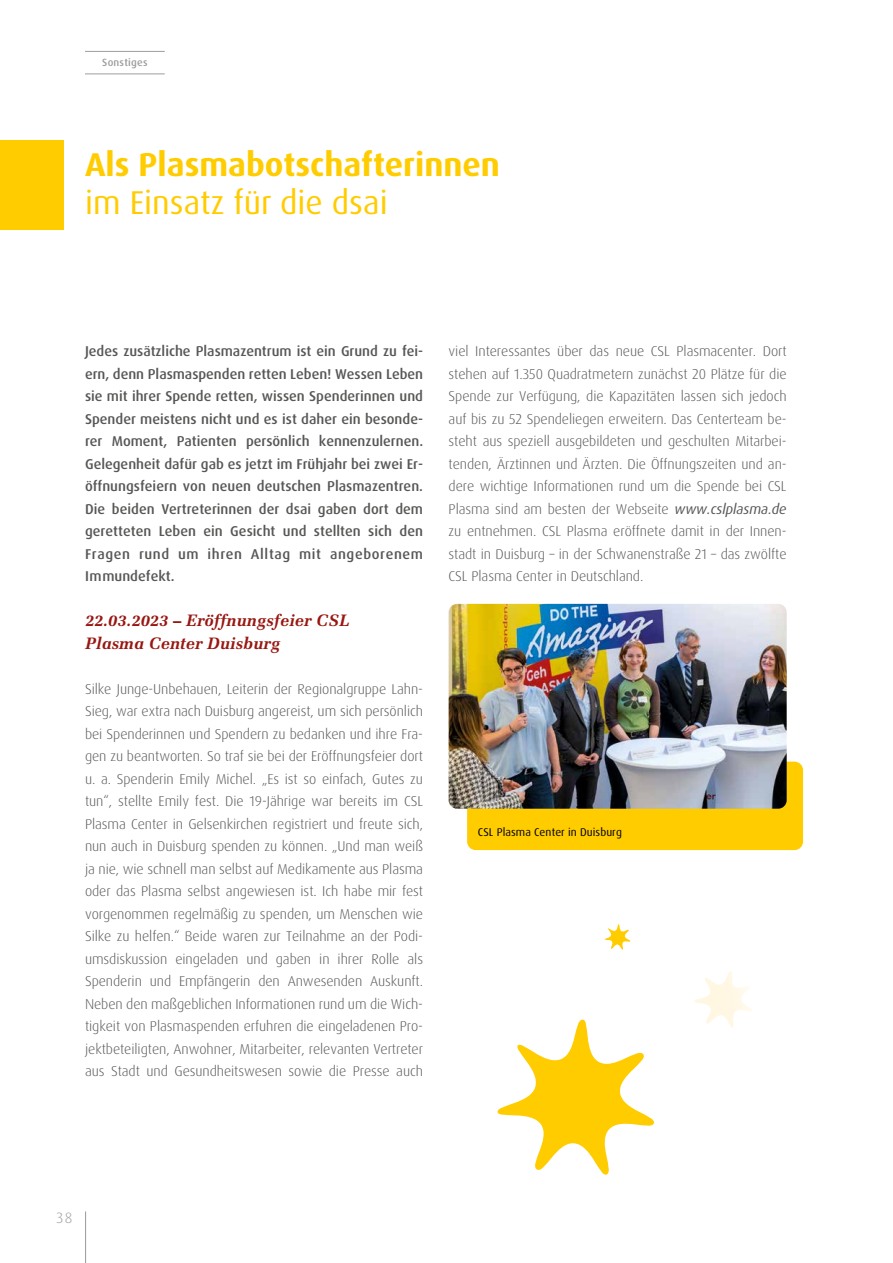
<style>
.page{position:relative;width:893px;height:1263px;background:#fff}
.page>*{position:absolute;margin:0;border:0;box-sizing:border-box;transform-origin:0 0}
.t1{font:700 33px "Dax Pro";color:#fc0}
.t2{font:33px "Dax Pro";color:#fc0}
.t3{font:italic 700 16.5px/22.5px "Melior";letter-spacing:.005em;color:#981711}
.t4{font:300 15px "Dax Pro";color:#9d9d9c}
.t5{font:300 14.25px/22.5px "Dax Pro";letter-spacing:-.005em;color:#575756;text-align:justify}
.t6{font:500 14.25px/22.5px "Dax Pro";letter-spacing:.045em;color:#575756;text-align:justify}
.t7{font:11.25px "Dax Pro";letter-spacing:.005em;color:#000}
.t8{font:500 10.5px "Dax Pro";letter-spacing:.02em;color:#9d9d9c}
.s1{font-weight:400;font-style:italic}
</style>
<div class="page">
<hr style="left:85px;top:1211px;width:1px;height:52px;background:#9d9d9c">
<div style="left:467px;top:762px;width:336px;height:88px;background:#fc0;border-radius:9px"></div>
<hr style="left:85px;top:74px;width:80px;height:1px;background:#9d9d9c">
<hr style="left:85px;top:51px;width:80px;height:1px;background:#9d9d9c">
<div style="left:0;top:140px;width:64px;height:90px;background:#fc0"></div>
<img style="left:449px;top:604px;width:338px;height:205px">
<svg style="left:694px;top:971px;width:58px;height:57px"></svg>
<svg style="left:497px;top:1019px;width:157px;height:156px"></svg>
<svg style="left:605px;top:924px;width:26px;height:26px"></svg>
<p class="t8" style="left:102px;top:56px;width:47px">Sonstiges</p>
<h1 class="t1" style="left:85px;top:143px;width:417px">Als Plasmabotschafterinnen</h1>
<h1 class="t2" style="left:85px;top:181px;width:304px">im Einsatz für die dsai</h1>
<p class="t6" style="left:85px;top:340px;width:340px">Jedes zusätzliche Plasmazentrum ist ein Grund zu fei&shy;ern, denn Plasmaspenden retten Leben! Wessen Leben sie mit ihrer Spende retten, wissen Spenderinnen und Spender meistens nicht und es ist daher ein besonde&shy;rer Moment, Patienten persönlich kennenzulernen.<br>Gelegenheit dafür gab es jetzt im Frühjahr bei zwei Er&shy;öffnungsfeiern von neuen deutschen Plasmazentren.<br>Die beiden Vertreterinnen der dsai gaben dort dem geretteten Leben ein Gesicht und stellten sich den Fragen rund um ihren Alltag mit angeborenem Immundefekt.</p>
<p class="t3" style="left:85px;top:609px;width:266px">22.03.2023 – Eröffnungsfeier CSL<br>Plasma Center Duisburg</p>
<p class="t5" style="left:85px;top:678px;width:340px">Silke Junge-Unbehauen, Leiterin der Regionalgruppe Lahn-Sieg, war extra nach Duisburg angereist, um sich persönlich bei Spenderinnen und Spendern zu bedanken und ihre Fra&shy;gen zu beantworten. So traf sie bei der Eröffnungsfeier dort u. a. Spenderin Emily Michel. „Es ist so einfach, Gutes zu tun“, stellte Emily fest. Die 19-Jährige war bereits im CSL Plasma Center in Gelsenkirchen registriert und freute sich, nun auch in Duisburg spenden zu können. „Und man weiß ja nie, wie schnell man selbst auf Medikamente aus Plasma oder das Plasma selbst angewiesen ist. Ich habe mir fest vorgenommen regelmäßig zu spenden, um Menschen wie Silke zu helfen.“ Beide waren zur Teilnahme an der Podi&shy;umsdiskussion eingeladen und gaben in ihrer Rolle als Spenderin und Empfängerin den Anwesenden Auskunft.<br>Neben den maßgeblichen Informationen rund um die Wich&shy;tigkeit von Plasmaspenden erfuhren die eingeladenen Pro&shy;jektbeteiligten, Anwohner, Mitarbeiter, relevanten Vertreter aus Stadt und Gesundheitswesen sowie die Presse auch</p>
<p class="t5" style="left:449px;top:340px;width:340px">viel Interessantes über das neue CSL Plasmacenter. Dort stehen auf 1.350 Quadratmetern zunächst 20 Plätze für die Spende zur Verfügung, die Kapazitäten lassen sich jedoch auf bis zu 52 Spendeliegen erweitern. Das Centerteam be&shy;steht aus speziell ausgebildeten und geschulten Mitarbei&shy;tenden, Ärztinnen und Ärzten. Die Öffnungszeiten und an&shy;dere wichtige Informationen rund um die Spende bei CSL Plasma sind am besten der Webseite <span class="s1">www.cslplasma.de </span>zu entnehmen. CSL Plasma eröffnete damit in der Innen&shy;stadt in Duisburg – in der Schwanenstraße 21 – das zwölfte CSL Plasma Center in Deutschland.</p>
<p class="t7" style="left:478px;top:825px;width:145px">CSL Plasma Center in Duisburg</p>
<p class="t4" style="left:57px;top:1208px;width:17px">38</p>
</div>
